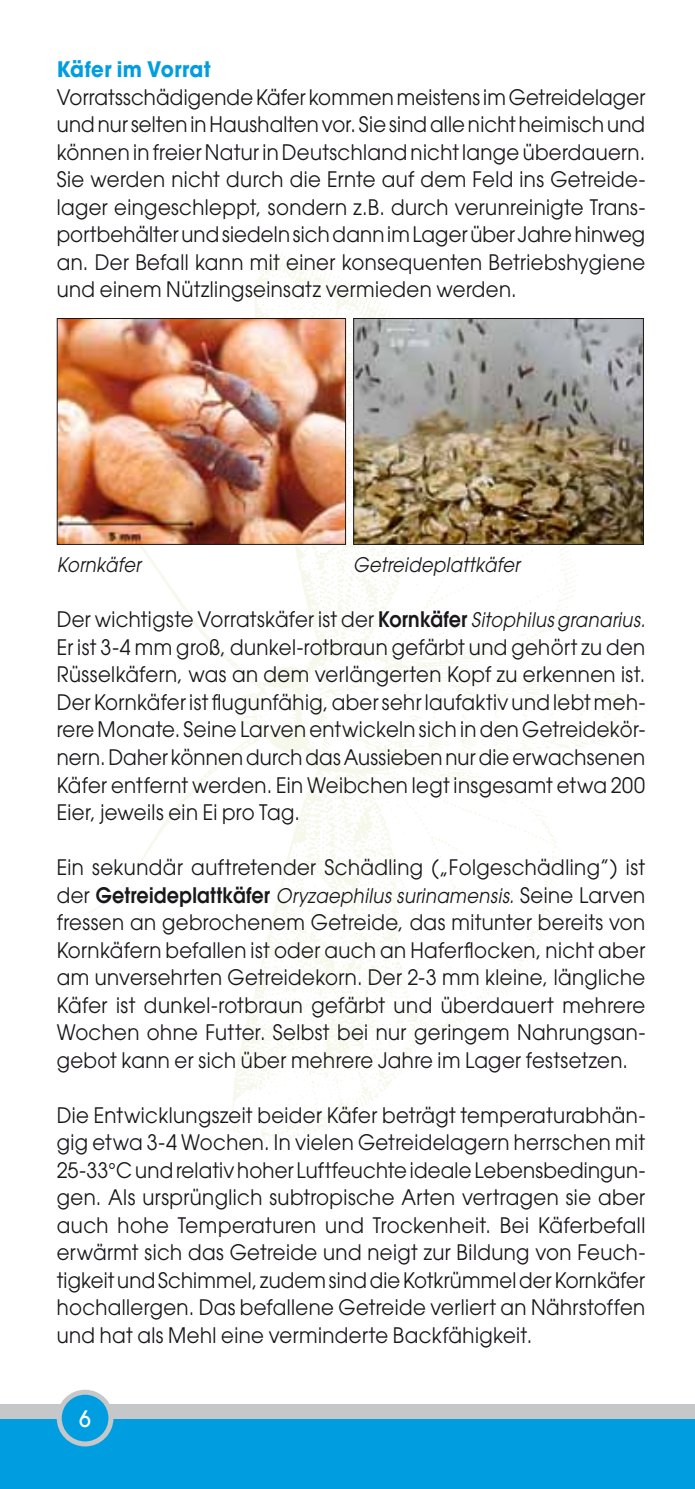
<style>
.page{position:relative;width:695px;height:1489px;background:#fff}
.page>*{position:absolute;margin:0;border:0;box-sizing:border-box;transform-origin:0 0}
.t1{font:500 22.5px "Avant Garde";color:#fff;scale:.93 1}
.t2{font:21.25px/27.5px "Avant Garde";letter-spacing:.02em;color:#1a171b;text-align:justify;scale:.93 1}
.t3{font:700 21.25px "Avant Garde";letter-spacing:.02em;color:#009ee1;scale:.93 1}
.t4{font:italic 20px "Avant Garde";letter-spacing:.02em;color:#1a171b;scale:.9 1}
.s1{font-weight:600}
.s2{font-style:italic;font-size:20px}
.s3{font-style:normal;font-size:21.25px}
.s4{font-weight:600;font-style:normal;font-size:21.25px}
</style>
<div class="page">
<div style="left:0;top:1417px;width:694px;height:71px;background:#009ee1"></div>
<div style="left:0;top:1403px;width:694px;height:14px;background:#c6c7c8"></div>
<div style="left:59px;top:1391px;width:52px;height:52px;background:#009ee1;border-radius:50%"></div>
<div style="left:57px;top:1389px;width:56px;height:57px;border:5px solid #c6c7c8;border-radius:50%"></div>
<img style="left:88px;top:252px;width:556px;height:902px">
<img style="left:59px;top:320px;width:285px;height:223px">
<div style="left:57px;top:318px;width:289px;height:227px;border:1px solid #1a171b"></div>
<img style="left:355px;top:320px;width:286px;height:223px">
<div style="left:353px;top:318px;width:290px;height:227px;border:1px solid #1a171b"></div>
<p class="t3" style="left:57px;top:55px;width:167px">Käfer im Vorrat</p>
<p class="t2" style="left:57px;top:83px;width:634px">Vorratsschädigende Käfer kommen meistens im Getreidelager und nur selten in Haushalten vor. Sie sind alle nicht heimisch und können in freier Natur in Deutschland nicht lange überdauern.<br>Sie werden nicht durch die Ernte auf dem Feld ins Getreide&shy;lager eingeschleppt, sondern z.B. durch verunreinigte Trans&shy;portbehälter und siedeln sich dann im Lager über Jahre hinweg an. Der Befall kann mit einer konsequenten Betriebshygiene und einem Nützlingseinsatz vermieden werden.</p>
<p class="t4" style="left:57px;top:553px;width:95px">Kornkäfer</p>
<p class="t4" style="left:353px;top:553px;width:187px">Getreideplattkäfer</p>
<p class="t2" style="left:57px;top:606px;width:634px">Der wichtigste Vorratskäfer ist der <span class="s1">Kornkäfer</span> <span class="s2">Sitophilus granarius.<br></span>Er ist 3-4 mm groß, dunkel-rotbraun gefärbt und gehört zu den Rüsselkäfern, was an dem verlängerten Kopf zu erkennen ist.<br>Der Kornkäfer ist flugunfähig, aber sehr laufaktiv und lebt meh&shy;rere Monate. Seine Larven entwickeln sich in den Getreidekör&shy;nern. Daher können durch das Aussieben nur die erwachsenen Käfer entfernt werden. Ein Weibchen legt insgesamt etwa 200<br>Eier, jeweils ein Ei pro Tag.</p>
<p class="t2" style="left:57px;top:853px;width:634px">Ein sekundär auftretender Schädling („Folgeschädling”) ist</p>
<p class="t4" style="left:57px;top:883px;width:655px"><span class="s3">der</span> <span class="s4">Getreideplattkäfer</span> Oryzaephilus surinamensis. <span class="s3">Seine Larven</span></p>
<p class="t2" style="left:57px;top:908px;width:634px">fressen an gebrochenem Getreide, das mitunter bereits von Kornkäfern befallen ist oder auch an Haferflocken, nicht aber am unversehrten Getreidekorn. Der 2-3 mm kleine, längliche Käfer ist dunkel-rotbraun gefärbt und überdauert mehrere Wochen ohne Futter. Selbst bei nur geringem Nahrungsan&shy;gebot kann er sich über mehrere Jahre im Lager festsetzen.</p>
<p class="t2" style="left:57px;top:1101px;width:634px">Die Entwicklungszeit beider Käfer beträgt temperaturabhän&shy;gig etwa 3-4 Wochen. In vielen Getreidelagern herrschen mit 25-33°C und relativ hoher Luftfeuchte ideale Lebensbedingun&shy;gen. Als ursprünglich subtropische Arten vertragen sie aber auch hohe Temperaturen und Trockenheit. Bei Käferbefall erwärmt sich das Getreide und neigt zur Bildung von Feuch&shy;tigkeit und Schimmel, zudem sind die Kotkrümmel der Kornkäfer hochallergen. Das befallene Getreide verliert an Nährstoffen und hat als Mehl eine verminderte Backfähigkeit.</p>
<p class="t1" style="left:79px;top:1404px;width:14px">6</p>
</div>
